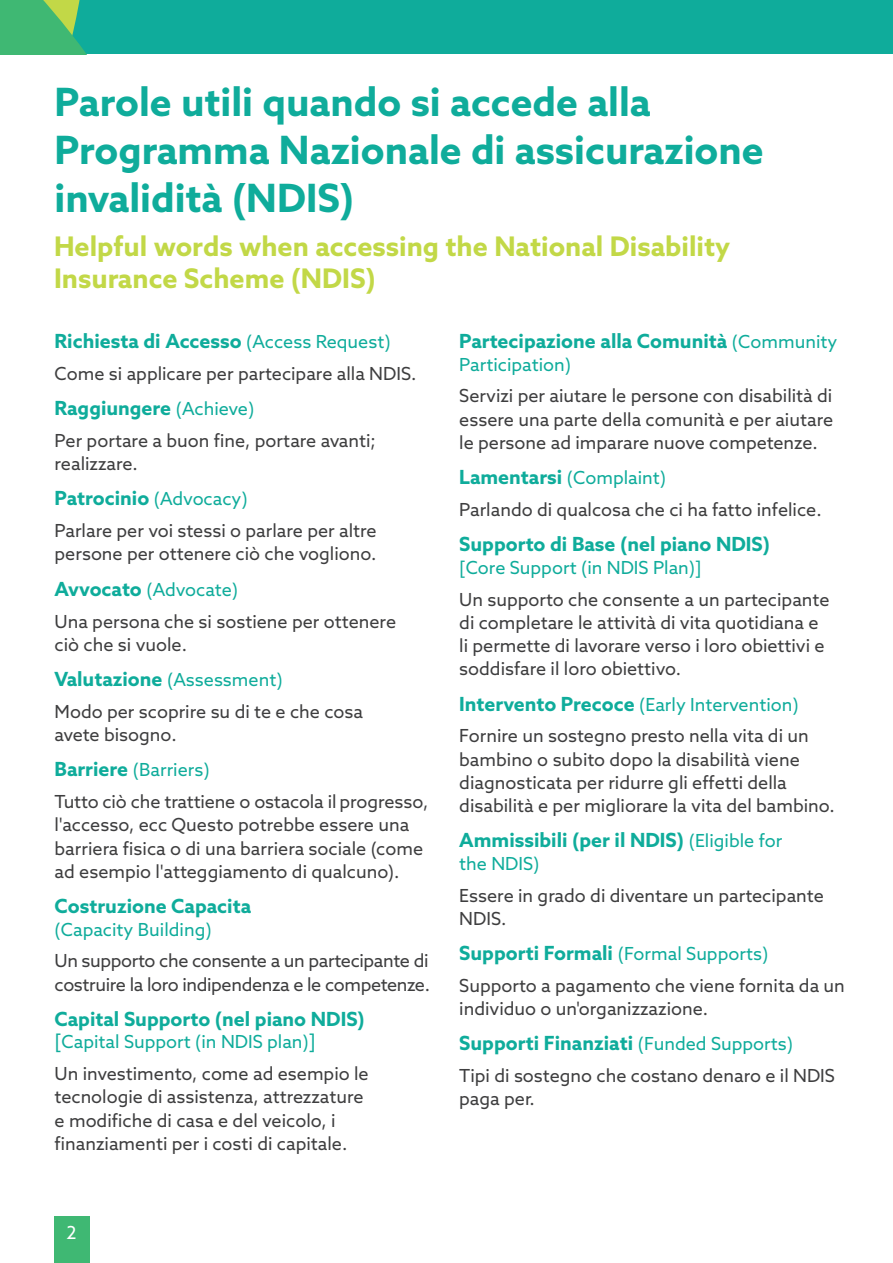
<style>
.page{position:relative;width:893px;height:1263px;background:#fff}
.page>*{position:absolute;margin:0;border:0;box-sizing:border-box;transform-origin:0 0}
.t1{font:700 39px/48px "Azo Sans";color:#0fac9b}
.t2{font:700 27px/32.4px "Azo Sans";color:#c2d847}
.heading_1{font:700 19.5px "Azo Sans";color:#0fac9b}
.body{font:18px/23.2px "Azo Sans";color:#3e3e3f}
.heading_1-2{font:18px "Azo Sans";color:#0fac9b}
.body-2{font:18px/23.2px "Azo Sans";letter-spacing:-.02em;color:#3e3e3f}
.t3{font:18px "Azo Sans";color:#fff}
.s1{font-weight:400;font-size:18px}
.s2{font-weight:700;font-size:19.5px}
.s3{font-size:19.5px}
</style>
<div class="page">
<div style="left:0;top:0;width:893px;height:54px;background:#0fac9b"></div>
<svg style="left:0;top:0;width:86px;height:54px;background:#4cbb71"></svg>
<div style="left:54px;top:1216px;width:35px;height:47px;background:#3fb873"></div>
<p class="t1" style="left:55px;top:77px;width:711px">Parole utili quando si accede alla<br>Programma Nazionale di assicurazione invalidità (NDIS)</p>
<p class="t2" style="left:54px;top:230px;width:678px">Helpful words when accessing the National Disability<br>Insurance Scheme (NDIS)</p>
<p class="heading_1" style="left:55px;top:328px;width:338px">Richiesta di Accesso <span class="s1">(Access Request)</span></p>
<p class="body" style="left:55px;top:362px;width:363px">Come si applicare per partecipare alla NDIS.</p>
<p class="heading_1" style="left:55px;top:395px;width:201px">Raggiungere <span class="s1">(Achieve)</span></p>
<p class="body" style="left:55px;top:429px;width:323px">Per portare a buon fine, portare avanti; realizzare.</p>
<p class="heading_1" style="left:55px;top:486px;width:195px">Patrocinio <span class="s1">(Advocacy)</span></p>
<p class="body" style="left:55px;top:519px;width:324px">Parlare per voi stessi o parlare per altre persone per ottenere ciò che vogliono.</p>
<p class="heading_1-2" style="left:55px;top:577px;width:185px"><span class="s2">Avvocato</span> (Advocate)</p>
<p class="body" style="left:55px;top:609px;width:343px">Una persona che si sostiene per ottenere ciò che si vuole.</p>
<p class="heading_1-2" style="left:55px;top:668px;width:230px"><span class="s2">Valutazione</span> (Assessment)</p>
<p class="body" style="left:55px;top:699px;width:310px">Modo per scoprire su di te e che cosa avete bisogno.</p>
<p class="heading_1-2" style="left:55px;top:758px;width:157px"><span class="s2">Barriere</span> (Barriers)</p>
<p class="body" style="left:55px;top:790px;width:376px">Tutto ciò che trattiene o ostacola il progresso, l'accesso, ecc Questo potrebbe essere una barriera fisica o di una barriera sociale (come ad esempio l'atteggiamento di qualcuno).</p>
<p class="heading_1" style="left:55px;top:893px;width:198px">Costruzione Capacita</p>
<p class="heading_1-2" style="left:55px;top:917px;width:159px">(Capacity Building)</p>
<p class="body-2" style="left:55px;top:949px;width:377px">Un supporto che consente a un partecipante di costruire la loro indipendenza e le competenze.</p>
<p class="heading_1" style="left:55px;top:1006px;width:312px">Capital Supporto (nel piano NDIS)</p>
<p class="heading_1-2" style="left:55px;top:1030px;width:263px"><span class="s3">[</span>Capital Support (in NDIS plan)<span class="s3">]</span></p>
<p class="body" style="left:55px;top:1062px;width:316px">Un investimento, come ad esempio le tecnologie di assistenza, attrezzature e modifiche di casa e del veicolo, i finanziamenti per i costi di capitale.</p>
<p class="heading_1" style="left:459px;top:328px;width:380px">Partecipazione alla Comunità <span class="s1">(Community</span></p>
<p class="heading_1-2" style="left:459px;top:352px;width:113px">Participation)</p>
<p class="body" style="left:459px;top:384px;width:375px;text-align:justify">Servizi per aiutare le persone con disabilità di essere una parte della comunità e per aiutare le persone ad imparare nuove competenze.</p>
<p class="heading_1-2" style="left:459px;top:466px;width:208px"><span class="s2">Lamentarsi</span> (Complaint)</p>
<p class="body" style="left:459px;top:498px;width:364px">Parlando di qualcosa che ci ha fatto infelice.</p>
<p class="heading_1" style="left:459px;top:531px;width:312px">Supporto di Base (nel piano NDIS)</p>
<p class="heading_1-2" style="left:459px;top:555px;width:244px">[Core Support (in NDIS Plan)]</p>
<p class="body" style="left:459px;top:587px;width:372px">Un supporto che consente a un partecipante di completare le attività di vita quotidiana e li permette di lavorare verso i loro obiettivi e soddisfare il loro obiettivo.</p>
<p class="heading_1-2" style="left:459px;top:692px;width:341px"><span class="s2">Intervento Precoce</span> (Early Intervention)</p>
<p class="body" style="left:459px;top:724px;width:377px">Fornire un sostegno presto nella vita di un bambino o subito dopo la disabilità viene diagnosticata per ridurre gli effetti della disabilità e per migliorare la vita del bambino.</p>
<p class="heading_1" style="left:459px;top:827px;width:325px">Ammissibili (per il NDIS) <span class="s1">(Eligible for</span></p>
<p class="heading_1-2" style="left:459px;top:851px;width:82px">the NDIS)</p>
<p class="body" style="left:459px;top:883px;width:366px">Essere in grado di diventare un partecipante<br>NDIS.</p>
<p class="heading_1-2" style="left:459px;top:942px;width:311px"><span class="s2">Supporti Formali</span> (Formal Supports)</p>
<p class="body" style="left:459px;top:973px;width:387px">Supporto a pagamento che viene fornita da un individuo o un'organizzazione.</p>
<p class="heading_1" style="left:459px;top:1030px;width:335px">Supporti Finanziati <span class="s1">(Funded Supports)</span></p>
<p class="body" style="left:459px;top:1064px;width:377px">Tipi di sostegno che costano denaro e il NDIS paga per.</p>
<p class="t3" style="left:67px;top:1221px;width:12px">2</p>
</div>
